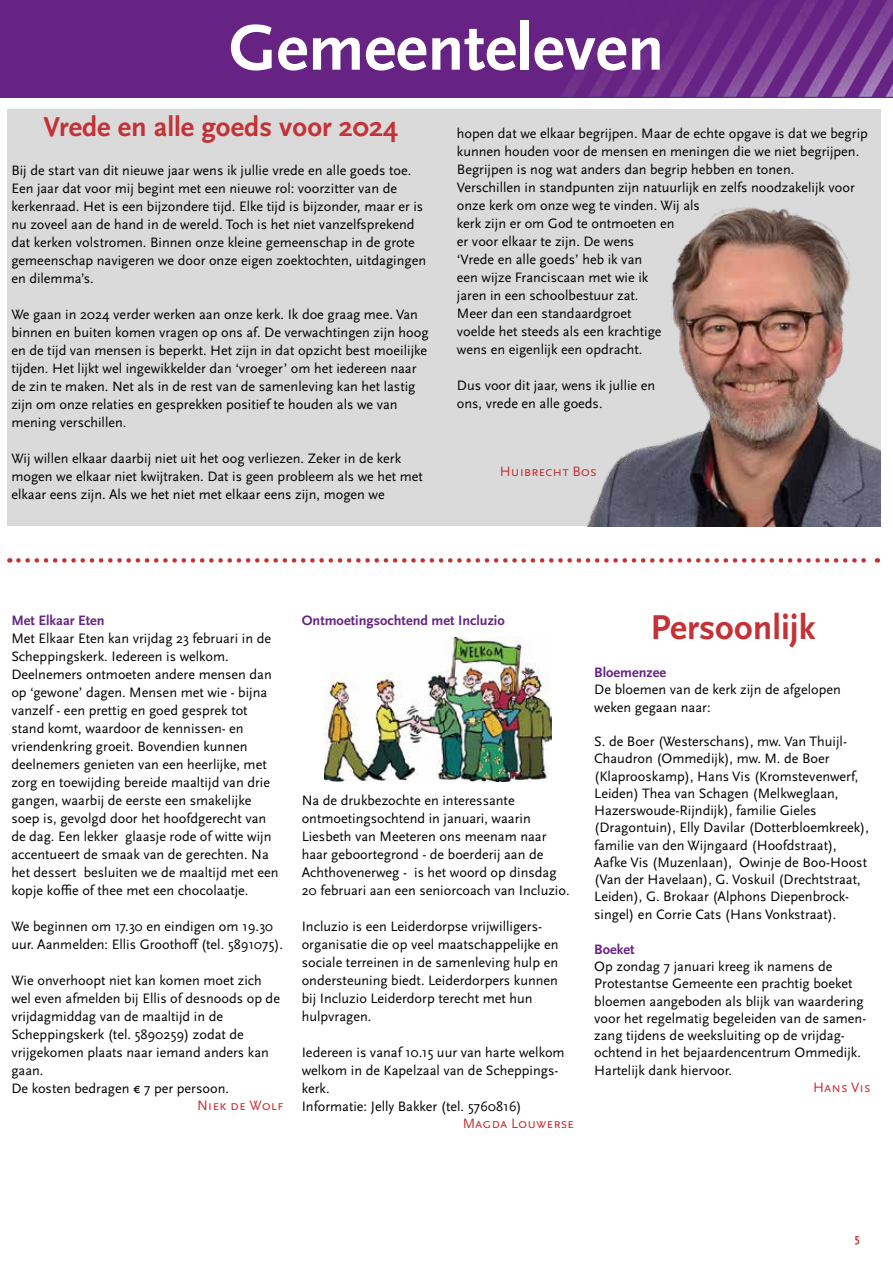
<style>
.page{position:relative;width:893px;height:1263px;background:#fff}
.page>*{position:absolute;margin:0;border:0;box-sizing:border-box;transform-origin:0 0}
.t1{font:700 67.5px "Scala Sans Pro";color:#fff}
.t2{font:700 36px "Scala Sans Pro";color:#c43236}
.t3{font:700 28.5px "Scala Sans Pro";color:#c43236}
.t4{font:14.25px/18px "Scala Sans Pro";color:#000}
.t5{font:700 14.25px "Scala Sans Pro";color:#662383}
.t6{font:14.25px "Scala Sans Caps";color:#c43236}
.t7{font:700 12px "Scala Sans Pro";color:#c43236}
</style>
<div class="page">
<svg style="left:18px;top:558px;width:860px;height:5px"></svg>
<div style="left:7px;top:109px;width:873px;height:417px;background:#dadada"></div>
<div style="left:0;top:0;width:893px;height:98px;background:#662383"></div>
<img style="left:561px;top:0;width:332px;height:97px">
<img style="left:588px;top:207px;width:292px;height:319px">
<img style="left:324px;top:638px;width:227px;height:143px">
<h1 class="t1" style="left:229px;top:9px;width:437px">Gemeenteleven</h1>
<h3 class="t3" style="left:43px;top:110px;width:356px">Vrede en alle goeds voor 2024</h3>
<p class="t4" style="left:11px;top:162px;width:416px">Bij de start van dit nieuwe jaar wens ik jullie vrede en alle goeds toe.<br>Een jaar dat voor mij begint met een nieuwe rol: voorzitter van de kerkenraad. Het is een bijzondere tijd. Elke tijd is bijzonder, maar er is nu zoveel aan de hand in de wereld. Toch is het niet vanzelfsprekend dat kerken volstromen. Binnen onze kleine gemeenschap in de grote gemeenschap navigeren we door onze eigen zoektochten, uitdagingen en dilemma’s.</p>
<p class="t4" style="left:11px;top:306px;width:419px">We gaan in 2024 verder werken aan onze kerk. Ik doe graag mee. Van binnen en buiten komen vragen op ons af. De verwachtingen zijn hoog en de tijd van mensen is beperkt. Het zijn in dat opzicht best moeilijke tijden. Het lijkt wel ingewikkelder dan ‘vroeger’ om het iedereen naar de zin te maken. Net als in de rest van de samenleving kan het lastig zijn om onze relaties en gesprekken positief te houden als we van mening verschillen.</p>
<p class="t4" style="left:11px;top:450px;width:413px">Wij willen elkaar daarbij niet uit het oog verliezen. Zeker in de kerk mogen we elkaar niet kwijtraken. Dat is geen probleem als we het met elkaar eens zijn. Als we het niet met elkaar eens zijn, mogen we</p>
<p class="t4" style="left:457px;top:124px;width:412px">hopen dat we elkaar begrijpen. Maar de echte opgave is dat we begrip kunnen houden voor de mensen en meningen die we niet begrijpen.<br>Begrijpen is nog wat anders dan begrip hebben en tonen.<br>Verschillen in standpunten zijn natuurlijk en zelfs noodzakelijk voor onze kerk om onze weg te vinden. Wij als<br>kerk zijn er om God te ontmoeten en<br>er voor elkaar te zijn. De wens<br>‘Vrede en alle goeds’ heb ik van<br>een wijze Franciscaan met wie ik<br>jaren in een schoolbestuur zat.<br>Meer dan een standaardgroet<br>voelde het steeds als een krachtige<br>wens en eigenlijk een opdracht.</p>
<p class="t4" style="left:457px;top:376px;width:200px">Dus voor dit jaar, wens ik jullie en ons, vrede en alle goeds.</p>
<p class="t6" style="left:500px;top:464px;width:98px">Huibrecht Bos</p>
<p class="t5" style="left:11px;top:612px;width:95px">Met Elkaar Eten</p>
<p class="t4" style="left:11px;top:629px;width:269px">Met Elkaar Eten kan vrijdag 23 februari in de Scheppingskerk. Iedereen is welkom.<br>Deelnemers ontmoeten andere mensen dan op ‘gewone’ dagen. Mensen met wie - bijna vanzelf - een prettig en goed gesprek tot stand komt, waardoor de kennissen- en vriendenkring groeit. Bovendien kunnen deelnemers genieten van een heerlijke, met zorg en toewijding bereide maaltijd van drie gangen, waarbij de eerste een smakelijke soep is, gevolgd door het hoofdgerecht van de dag. Een lekker glaasje rode of witte wijn accentueert de smaak van de gerechten. Na het dessert besluiten we de maaltijd met een kopje koffie of thee met een chocolaatje.</p>
<p class="t4" style="left:11px;top:917px;width:273px">We beginnen om 17.30 en eindigen om 19.30 uur. Aanmelden: Ellis Groothoff (tel. 5891075).</p>
<p class="t4" style="left:11px;top:971px;width:270px">Wie onverhoopt niet kan komen moet zich wel even afmelden bij Ellis of desnoods op de vrijdagmiddag van de maaltijd in de Scheppingskerk (tel. 5890259) zodat de vrijgekomen plaats naar iemand anders kan gaan.<br>De kosten bedragen € 7 per persoon.</p>
<p class="t6" style="left:197px;top:1098px;width:88px">Niek de Wolf</p>
<p class="t5" style="left:302px;top:612px;width:204px">Ontmoetingsochtend met Incluzio</p>
<p class="t4" style="left:302px;top:791px;width:269px">Na de drukbezochte en interessante ontmoetingsochtend in januari, waarin Liesbeth van Meeteren ons meenam naar haar geboortegrond - de boerderij aan de Achthovenerweg - is het woord op dinsdag 20 februari aan een seniorcoach van Incluzio.</p>
<p class="t4" style="left:302px;top:917px;width:258px">Incluzio is een Leiderdorpse vrijwilligers&shy;organisatie die op veel maatschappelijke en sociale terreinen in de samenleving hulp en ondersteuning biedt. Leiderdorpers kunnen bij Incluzio Leiderdorp terecht met hun hulpvragen.</p>
<p class="t4" style="left:302px;top:1043px;width:264px">Iedereen is vanaf 10.15 uur van harte welkom welkom in de Kapelzaal van de Scheppings&shy;kerk.<br>Informatie: Jelly Bakker (tel. 5760816)</p>
<p class="t6" style="left:463px;top:1116px;width:113px">Magda Louwerse</p>
<h2 class="t2" style="left:650px;top:606px;width:167px">Persoonlijk</h2>
<p class="t5" style="left:594px;top:664px;width:73px">Bloemenzee</p>
<p class="t4" style="left:594px;top:681px;width:248px;line-height:17.2px">De bloemen van de kerk zijn de afgelopen weken gegaan naar:</p>
<p class="t4" style="left:594px;top:733px;width:276px;line-height:17.2px">S. de Boer (Westerschans), mw. Van Thuijl-Chaudron (Ommedijk), mw. M. de Boer (Klaprooskamp), Hans Vis (Kromstevenwerf, Leiden) Thea van Schagen (Melkweglaan, Hazerswoude-Rijndijk), familie Gieles (Dragontuin), Elly Davilar (Dotterbloemkreek), familie van den Wijngaard (Hoofdstraat), Aafke Vis (Muzenlaan), Owinje de Boo-Hoost (Van der Havelaan), G. Voskuil (Drechtstraat, Leiden), G. Brokaar (Alphons Diepenbrock&shy;singel) en Corrie Cats (Hans Vonkstraat).</p>
<p class="t5" style="left:594px;top:941px;width:42px">Boeket</p>
<p class="t4" style="left:594px;top:958px;width:273px;line-height:17.2px">Op zondag 7 januari kreeg ik namens de Protestantse Gemeente een prachtig boeket bloemen aangeboden als blijk van waardering voor het regelmatig begeleiden van de samen&shy;zang tijdens de weeksluiting op de vrijdag&shy;ochtend in het bejaardencentrum Ommedijk.<br>Hartelijk dank hiervoor.</p>
<p class="t6" style="left:813px;top:1079px;width:59px">Hans Vis</p>
<p class="t7" style="left:855px;top:1231px;width:6px">5</p>
</div>
